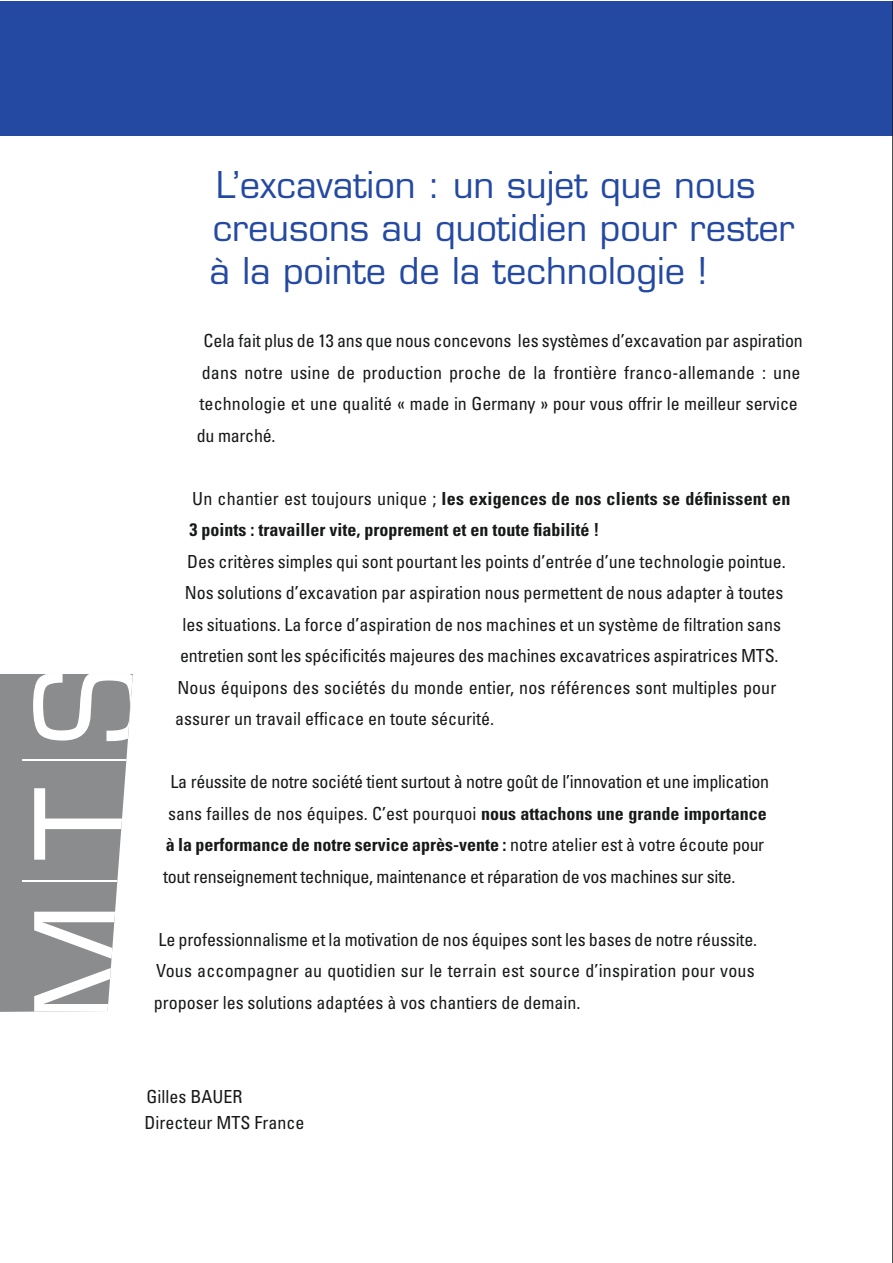
<style>
.page{position:relative;width:893px;height:1263px;background:#fff}
.page>*{position:absolute;margin:0;border:0;box-sizing:border-box;transform-origin:0 0}
.t1{font:36px/43.2px "Eurostile LT Std";color:#2449a2}
.t2{font:condensed 18px/31.5px "Univers LT Std";color:#171818}
.t3{font:700 condensed 18px/31.5px "Univers LT Std";color:#171818}
.s1{font-weight:400}
.s2{font-weight:700}
</style>
<div class="page">
<div style="left:0;top:1px;width:893px;height:135px;background:#2449a2"></div>
<svg style="left:0;top:674px;width:133px;height:338px"></svg>
<hr style="left:22px;top:880px;width:111px;height:2px;background:#fff">
<hr style="left:22px;top:759px;width:111px;height:2px;background:#fff">
<hr style="left:892px;top:1px;width:1px;height:1262px;background:#171818">
<h1 class="t1" style="left:209px;top:163px;width:587px">L’excavation : un sujet que nous creusons au quotidien pour rester à la pointe de la technologie !</h1>
<p class="t2" style="left:197px;top:325px;width:607px;text-indent:7px">Cela fait plus de 13 ans que nous concevons les systèmes d’excavation par aspiration dans notre usine de production proche de la frontière franco-allemande : une technologie et une qualité « made in Germany » pour vous offrir le meilleur service du marché.</p>
<p class="t3" style="left:189px;top:482px;width:603px"><span class="s1">Un chantier est toujours unique ;</span> les exigences de nos clients se définissent en<br>3 points : travailler vite, proprement et en toute fiabilité !</p>
<p class="t2" style="left:187px;top:545px;width:600px">Des critères simples qui sont pourtant les points d’entrée d’une technologie pointue.</p>
<p class="t2" style="left:185px;top:577px;width:600px">Nos solutions d’excavation par aspiration nous permettent de nous adapter à toutes</p>
<p class="t2" style="left:182px;top:608px;width:600px">les situations. La force d’aspiration de nos machines et un système de filtration sans</p>
<p class="t2" style="left:180px;top:640px;width:600px">entretien sont les spécificités majeures des machines excavatrices aspiratrices MTS.</p>
<p class="t2" style="left:177px;top:671px;width:600px">Nous équipons des sociétés du monde entier, nos références sont multiples pour</p>
<p class="t2" style="left:175px;top:703px;width:320px">assurer un travail efficace en toute sécurité.</p>
<p class="t2" style="left:163px;top:766px;width:607px;text-indent:7px">La réussite de notre société tient surtout à notre goût de l’innovation et une implication sans failles de nos équipes. C’est pourquoi <span class="s2">nous attachons une grande importance à la performance de notre service après-vente :</span> notre atelier est à votre écoute pour tout renseignement technique, maintenance et réparation de vos machines sur site.</p>
<p class="t2" style="left:154px;top:923px;width:605px">Le professionnalisme et la motivation de nos équipes sont les bases de notre réussite.<br>Vous accompagner au quotidien sur le terrain est source d’inspiration pour vous proposer les solutions adaptées à vos chantiers de demain.</p>
<p class="t2" style="left:145px;top:1084px;width:161px;line-height:25.5px">Gilles BAUER<br>Directeur MTS France</p>
</div>
